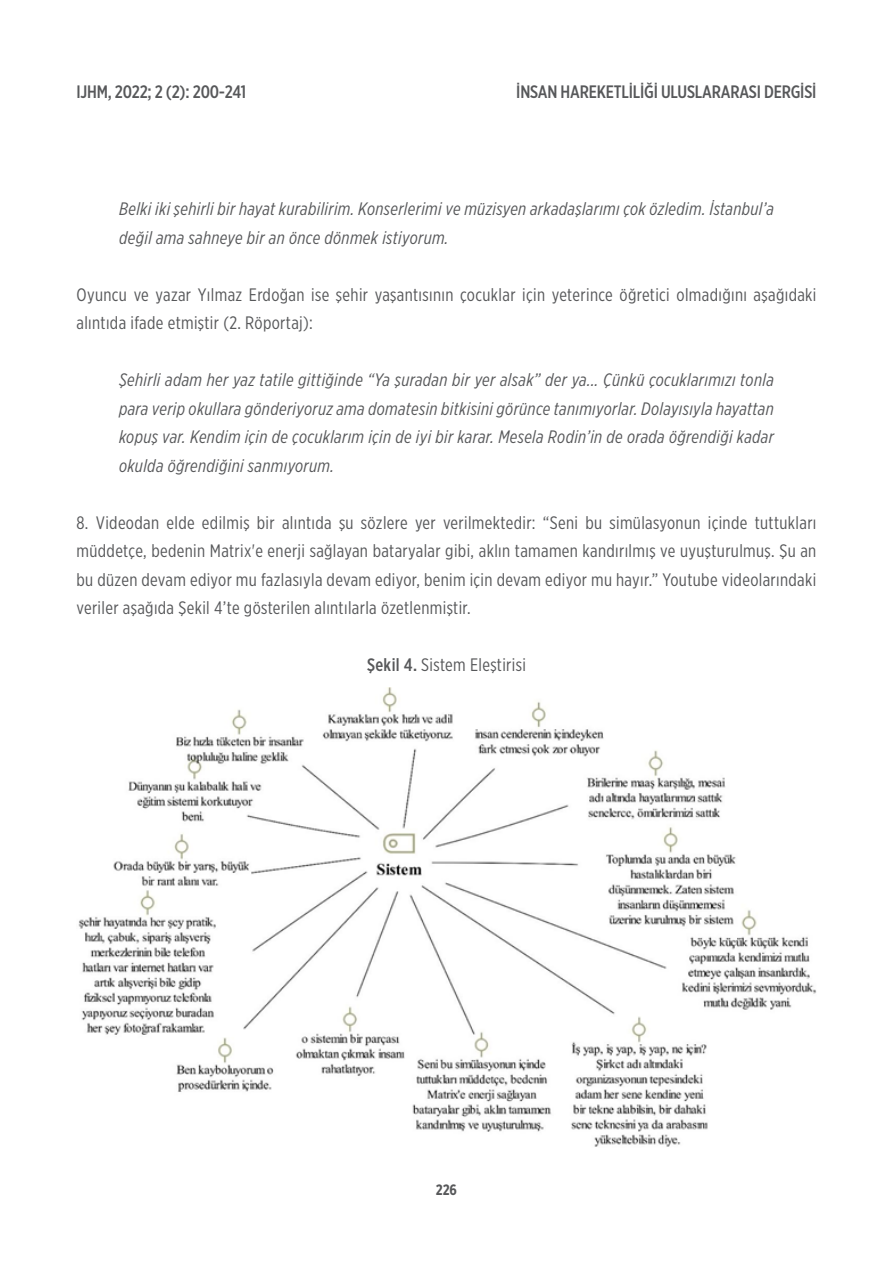
<style>
.page{position:relative;width:893px;height:1263px;background:#fff}
.page>*{position:absolute;margin:0;border:0;box-sizing:border-box;transform-origin:0 0}
.metin{font:18px/28.5px "Gotham X Narrow";letter-spacing:.02em;color:#57585a}
.metin-2{font:italic 18px/28.5px "Gotham X Narrow";letter-spacing:.02em;color:#57585a}
.t1{font:500 18px "Gotham X Narrow";letter-spacing:-.01em;color:#57585a}
.t2{font:700 15px "Gotham X Narrow";color:#57585a}
.s1{font-weight:500}
</style>
<div class="page">
<img style="left:78px;top:688px;width:738px;height:459px">
<p class="t1" style="left:77px;top:81px;width:171px">IJHM, 2022; 2 (2): 200-241</p>
<p class="t1" style="left:516px;top:81px;width:299px">İNSAN HAREKETLILIĞI ULUSLARARASI DERGISI</p>
<p class="metin-2" style="left:119px;top:194px;width:656px">Belki iki şehirli bir hayat kurabilirim. Konserlerimi ve müzisyen arkadaşlarımı çok özledim. İstanbul’a değil ama sahneye bir an önce dönmek istiyorum.</p>
<p class="metin" style="left:77px;top:280px;width:741px">Oyuncu ve yazar Yılmaz Erdoğan ise şehir yaşantısının çocuklar için yeterince öğretici olmadığını aşağıdaki alıntıda ifade etmiştir (2. Röportaj):</p>
<p class="metin-2" style="left:119px;top:365px;width:656px;text-align:justify">Şehirli adam her yaz tatile gittiğinde “Ya şuradan bir yer alsak” der ya... Çünkü çocuklarımızı tonla para verip okullara gönderiyoruz ama domatesin bitkisini görünce tanımıyorlar. Dolayısıyla hayattan kopuş var. Kendim için de çocuklarım için de iyi bir karar. Mesela Rodin’in de orada öğrendiği kadar okulda öğrendiğini sanmıyorum.</p>
<p class="metin" style="left:77px;top:508px;width:741px;text-align:justify">8. Videodan elde edilmiş bir alıntıda şu sözlere yer verilmektedir: “Seni bu simülasyonun içinde tuttukları müddetçe, bedenin Matrix'e enerji sağlayan bataryalar gibi, aklın tamamen kandırılmış ve uyuşturulmuş. Şu an bu düzen devam ediyor mu fazlasıyla devam ediyor, benim için devam ediyor mu hayır.” Youtube videolarındaki veriler aşağıda Şekil 4’te gösterilen alıntılarla özetlenmiştir.</p>
<p class="metin" style="left:367px;top:650px;width:160px"><span class="s1">Şekil 4.</span> Sistem Eleştirisi</p>
<p class="t2" style="left:436px;top:1181px;width:23px">226</p>
</div>
